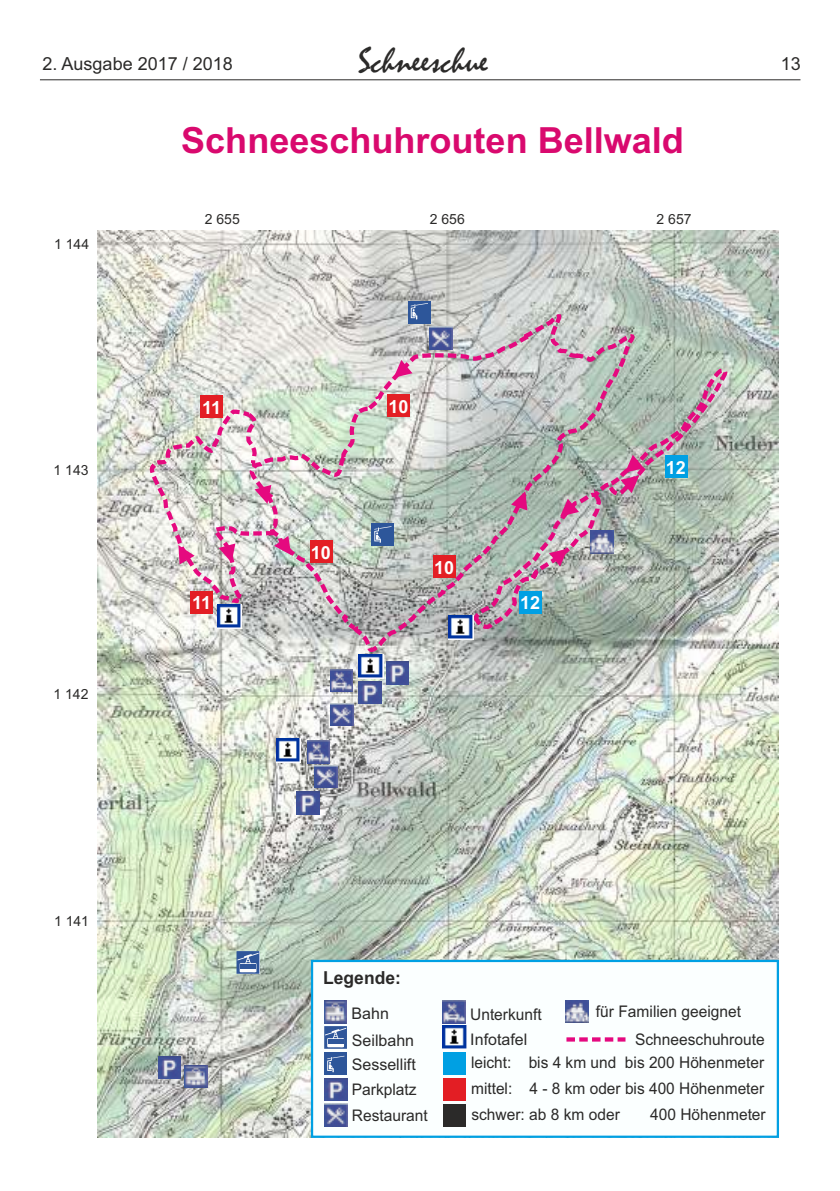
<style>
.page{position:relative;width:840px;height:1191px;background:#fff}
.page>*{position:absolute;margin:0;border:0;box-sizing:border-box;transform-origin:0 0}
.t1{font:700 36px "Arial";color:#d9096e}
.t2{font:36px "Mistral";color:#2b2a29}
.t3{font:18px "Arial";color:#2b2a29}
.t4{font:700 18px "Arial";color:#fefefe}
.t5{font:700 18px "Arial";color:#2b2a29}
.t6{font:16px/23.6px "Arial";color:#2b2a29}
.t7{font:14px "Arial";color:#2b2a29}
</style>
<div class="page">
<hr style="left:40px;top:79px;width:760px;height:1px;background:#2b2a29">
<img style="left:97px;top:230px;width:680px;height:908px">
<svg style="left:635px;top:364px;width:100px;height:262px"></svg>
<svg style="left:349px;top:335px;width:286px;height:323px"></svg>
<div style="left:312px;top:961px;width:465px;height:175px;background:#fbffff"></div>
<div style="left:324px;top:1052px;width:22px;height:23px;background:#2d569a"></div>
<svg style="left:327px;top:1055px;width:17px;height:17px"></svg>
<img style="left:442px;top:1025px;width:25px;height:24px">
<div style="left:443px;top:1052px;width:22px;height:23px;background:#00a0e3"></div>
<div style="left:443px;top:1078px;width:22px;height:23px;background:#e31e24"></div>
<div style="left:442px;top:1104px;width:23px;height:22px;background:#2b2a29"></div>
<svg style="left:566px;top:1037px;width:59px;height:4px"></svg>
<img style="left:324px;top:1103px;width:23px;height:23px">
<img style="left:442px;top:1000px;width:23px;height:23px">
<img style="left:324px;top:1078px;width:23px;height:23px">
<img style="left:324px;top:1001px;width:23px;height:22px">
<svg style="left:324px;top:1026px;width:23px;height:22px"></svg>
<img style="left:565px;top:1000px;width:23px;height:23px">
<div style="left:311px;top:959px;width:467px;height:178px;border:2px solid #00a0e3"></div>
<div style="left:664px;top:455px;width:23px;height:23px;background:#00a0e3"></div>
<svg style="left:236px;top:951px;width:23px;height:22px"></svg>
<img style="left:184px;top:1065px;width:23px;height:22px">
<img style="left:307px;top:740px;width:22px;height:23px">
<img style="left:314px;top:765px;width:23px;height:23px">
<img style="left:158px;top:1056px;width:23px;height:22px">
<img style="left:276px;top:738px;width:24px;height:24px">
<div style="left:407px;top:301px;width:23px;height:23px;background:#2d569a"></div>
<img style="left:448px;top:634px;width:25px;height:5px">
<img style="left:359px;top:654px;width:24px;height:24px">
<svg style="left:620px;top:455px;width:23px;height:38px"></svg>
<svg style="left:146px;top:303px;width:455px;height:331px"></svg>
<img style="left:386px;top:661px;width:22px;height:23px">
<img style="left:358px;top:681px;width:23px;height:23px">
<img style="left:296px;top:791px;width:23px;height:23px">
<img style="left:590px;top:530px;width:23px;height:23px">
<img style="left:330px;top:703px;width:23px;height:23px">
<img style="left:330px;top:669px;width:22px;height:23px">
<p class="t3" style="left:42px;top:56px;width:192px">2. Ausgabe 2017 / 2018</p>
<h1 class="t2" style="left:358px;top:48px;width:131px">Schneeschue</h1>
<p class="t3" style="left:780px;top:57px;width:22px">13</p>
<h1 class="t1" style="left:181px;top:127px;width:504px">Schneeschuhrouten Bellwald</h1>
<p class="t7" style="left:54px;top:239px;width:37px">1 144</p>
<p class="t7" style="left:53px;top:465px;width:37px">1 143</p>
<p class="t7" style="left:53px;top:689px;width:37px">1 142</p>
<p class="t7" style="left:54px;top:915px;width:37px">1 141</p>
<p class="t7" style="left:205px;top:214px;width:37px">2 655</p>
<p class="t7" style="left:429px;top:214px;width:37px">2 656</p>
<p class="t4" style="left:202px;top:401px;width:21px">11</p>
<p class="t4" style="left:311px;top:546px;width:22px">10</p>
<p class="t4" style="left:388px;top:400px;width:22px">10</p>
<p class="t4" style="left:434px;top:560px;width:22px">10</p>
<p class="t4" style="left:192px;top:596px;width:21px">11</p>
<p class="t4" style="left:520px;top:596px;width:22px">12</p>
<p class="t7" style="left:656px;top:214px;width:37px">2 657</p>
<p class="t4" style="left:665px;top:461px;width:22px">12</p>
<p class="t5" style="left:323px;top:970px;width:79px">Legende:</p>
<p class="t6" style="left:351px;top:1003px;width:39px">Bahn</p>
<p class="t6" style="left:470px;top:1003px;width:73px">Unterkunft</p>
<p class="t6" style="left:595px;top:1001px;width:147px">für Familien geeignet</p>
<p class="t6" style="left:351px;top:1029px;width:64px">Seilbahn</p>
<p class="t6" style="left:351px;top:1054px;width:66px">Sessellift</p>
<p class="t6" style="left:351px;top:1079px;width:66px">Parkplatz</p>
<p class="t6" style="left:351px;top:1105px;width:77px">Restaurant</p>
<p class="t6" style="left:470px;top:1029px;width:295px">Infotafel<br>leicht: bis 4 km und bis 200 Höhenmeter</p>
<p class="t6" style="left:471px;top:1077px;width:294px;line-height:25.8px">mittel: 4 - 8 km oder bis 400 Höhenmeter schwer: ab 8 km oder</p>
<p class="t6" style="left:634px;top:1029px;width:131px">Schneeschuhroute</p>
<p class="t6" style="left:649px;top:1104px;width:117px">400 Höhenmeter</p>
</div>
